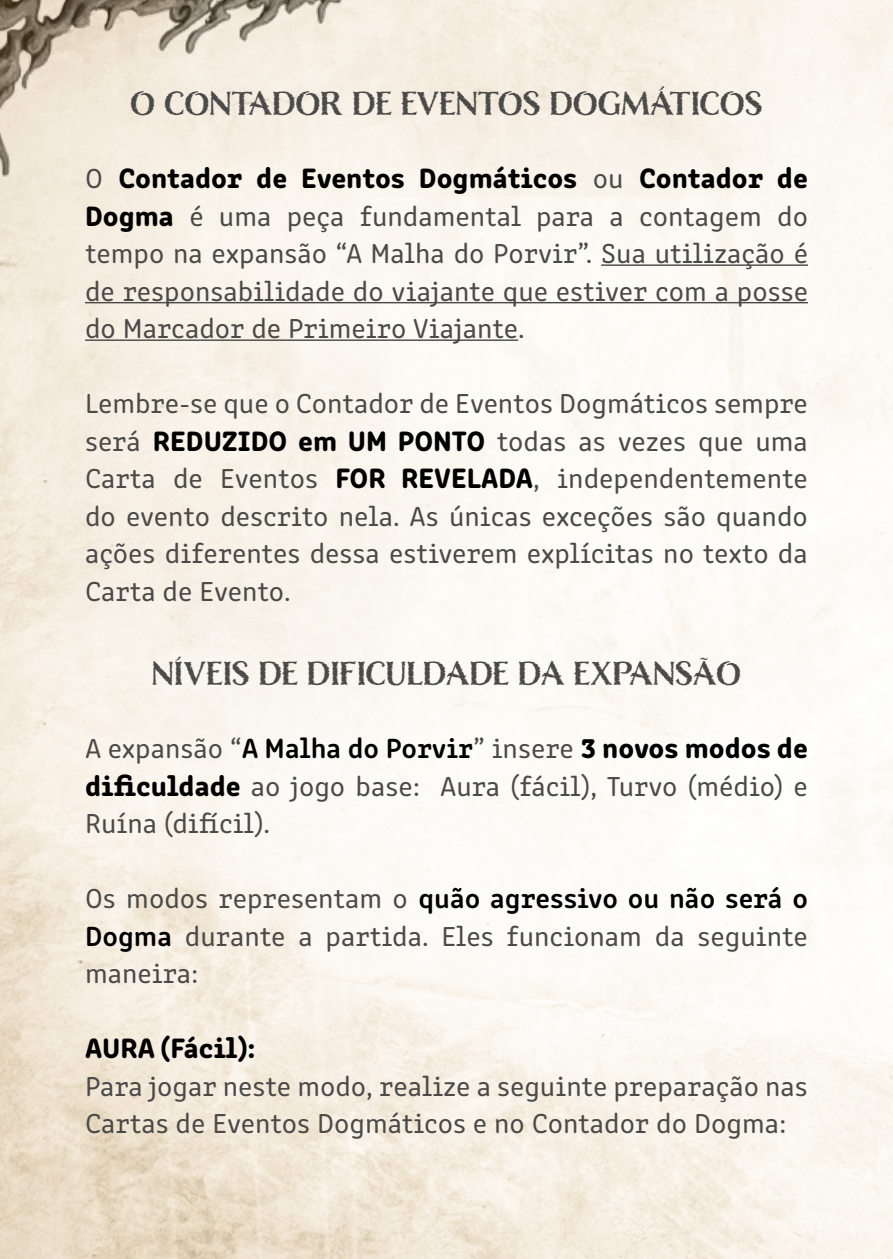
<style>
.page{position:relative;width:893px;height:1259px;background:#fff}
.page>*{position:absolute;margin:0;border:0;box-sizing:border-box;transform-origin:0 0}
.t1{font:700 30px "Nelson";color:#4a4a49}
.t2{font:28.5px/37.5px "Clone Rounded";color:#4a4a49;text-align:justify}
.t3{font:28.5px "Clone Rounded Eb";color:#000}
.s1{font-family:"Clone Rounded";color:#4a4a49}
.s2{font-family:"Clone Rounded Eb";color:#000}
.s3{font-weight:600;color:#000}
</style>
<div class="page">
<img style="left:0;top:0;width:417px;height:1259px">
<hr style="left:601px;top:264px;width:207px;height:2px;background:#4a4a49">
<hr style="left:85px;top:302px;width:723px;height:1px;background:#4a4a49">
<hr style="left:85px;top:339px;width:433px;height:2px;background:#4a4a49">
<p class="t1" style="left:130px;top:83px;width:634px">O CONTADOR DE EVENTOS DOGMÁTICOS</p>
<p class="t3" style="left:85px;top:155px;width:724px"><span class="s1">O</span> Contador de Eventos Dogmáticos <span class="s1">ou</span> Contador de</p>
<p class="t2" style="left:85px;top:195px;width:724px"><span class="s2">Dogma</span> é uma peça fundamental para a contagem do tempo na expansão “A Malha do Porvir”. Sua utilização é de responsabilidade do viajante que estiver com a posse do Marcador de Primeiro Viajante.</p>
<p class="t2" style="left:85px;top:383px;width:724px">Lembre-se que o Contador de Eventos Dogmáticos sempre será <span class="s2">REDUZIDO em UM PONTO</span> todas as vezes que uma Carta de Eventos <span class="s2">FOR REVELADA</span>, independentemente do evento descrito nela. As únicas exceções são quando ações diferentes dessa estiverem explícitas no texto da Carta de Evento.</p>
<p class="t1" style="left:152px;top:653px;width:591px">NÍVEIS DE DIFICULDADE DA EXPANSÃO</p>
<p class="t2" style="left:85px;top:727px;width:724px">A expansão “<span class="s3">A Malha do Porvir</span>” insere <span class="s2">3 novos modos de dificuldade</span> ao jogo base: Aura (fácil), Turvo (médio) e Ruína (difícil).</p>
<p class="t2" style="left:85px;top:878px;width:724px">Os modos representam o <span class="s3">quão agressivo ou não será o Dogma</span> durante a partida. Eles funcionam da seguinte maneira:</p>
<p class="t3" style="left:85px;top:1025px;width:172px">AURA (Fácil):</p>
<p class="t2" style="left:85px;top:1065px;width:724px">Para jogar neste modo, realize a seguinte preparação nas<br>Cartas de Eventos Dogmáticos e no Contador do Dogma:</p>
</div>
